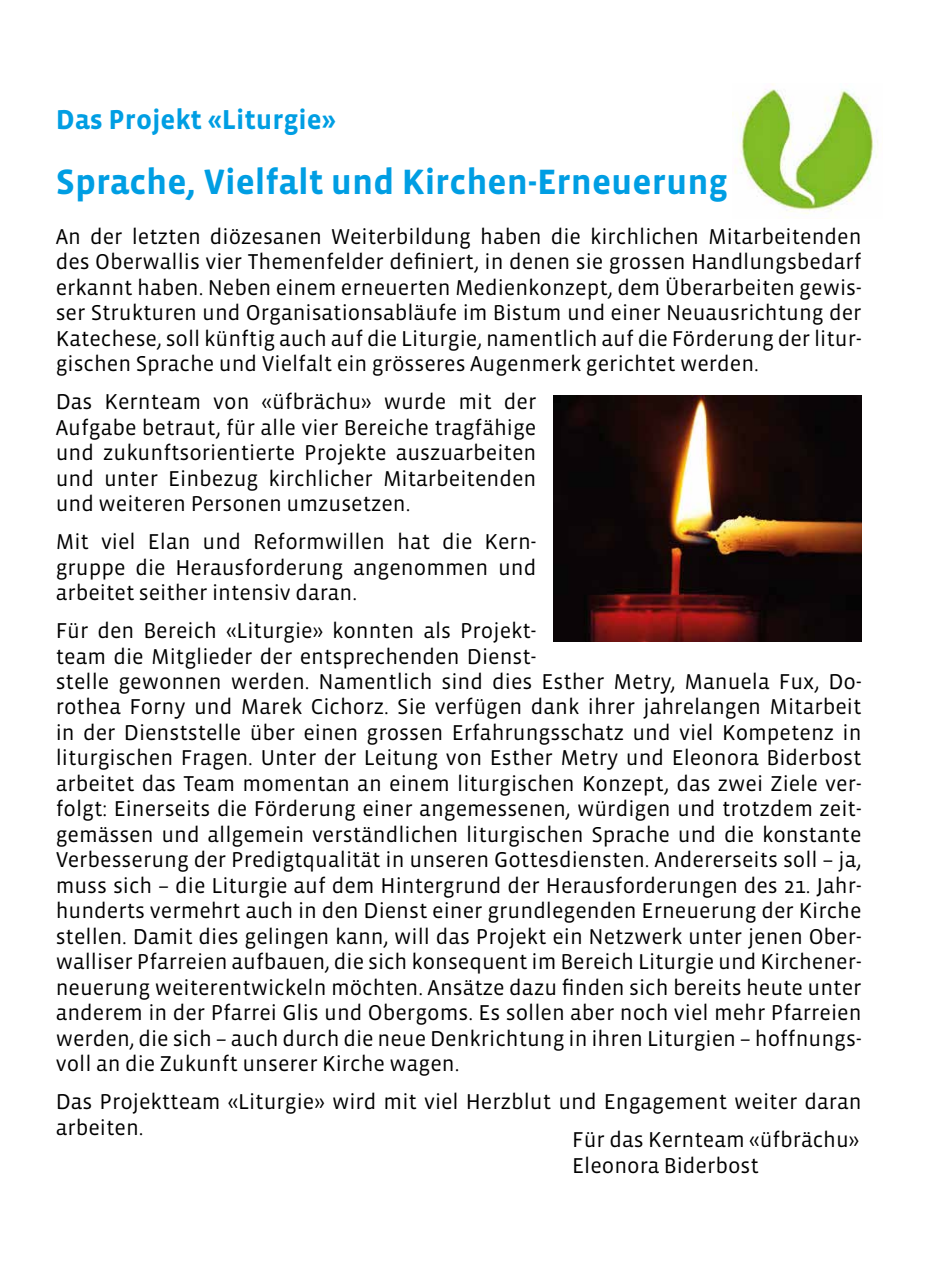
<style>
.page{position:relative;width:942px;height:1276px;background:#fff}
.page>*{position:absolute;margin:0;border:0;box-sizing:border-box;transform-origin:0 0}
.t1{font:700 36px "Vista Sans";color:#009ee3}
.t2{font:700 28px "Vista Sans";color:#009ee3}
.t3{font:22px/25.4px "Vista Sans";color:#000;text-align:justify}
</style>
<div class="page">
<img style="left:553px;top:395px;width:308px;height:246px">
<img style="left:732px;top:84px;width:146px;height:130px">
<p class="t2" style="left:56px;top:105px;width:281px">Das Projekt «Liturgie»</p>
<h1 class="t1" style="left:56px;top:163px;width:673px">Sprache, Vielfalt und Kirchen-Erneuerung</h1>
<p class="t3" style="left:56px;top:224px;width:807px">An der letzten diözesanen Weiterbildung haben die kirchlichen Mitarbeitenden des Oberwallis vier Themenfelder definiert, in denen sie grossen Handlungsbedarf erkannt haben. Neben einem erneuerten Medienkonzept, dem Überarbeiten gewis&shy;ser Strukturen und Organisationsabläufe im Bistum und einer Neuausrichtung der Katechese, soll künftig auch auf die Liturgie, namentlich auf die Förderung der litur&shy;gischen Sprache und Vielfalt ein grösseres Augenmerk gerichtet werden.</p>
<p class="t3" style="left:56px;top:389px;width:482px">Das Kernteam von «üfbrächu» wurde mit der Aufgabe betraut, für alle vier Bereiche tragfähige und zukunftsorientierte Projekte auszuarbeiten und unter Einbezug kirchlicher Mitarbeitenden und weiteren Personen umzusetzen.</p>
<p class="t3" style="left:56px;top:529px;width:482px">Mit viel Elan und Reformwillen hat die Kern&shy;gruppe die Herausforderung angenommen und arbeitet seither intensiv daran.</p>
<p class="t3" style="left:56px;top:618px;width:807px;text-align:left">Für den Bereich «Liturgie» konnten als Projekt-<br>team die Mitglieder der entsprechenden Dienst-<br>stelle gewonnen werden. Namentlich sind dies Esther Metry, Manuela Fux, Do&shy;rothea Forny und Marek Cichorz. Sie verfügen dank ihrer jahrelangen Mitarbeit in der Dienststelle über einen grossen Erfahrungsschatz und viel Kompetenz in liturgischen Fragen. Unter der Leitung von Esther Metry und Eleonora Biderbost arbeitet das Team momentan an einem liturgischen Konzept, das zwei Ziele ver&shy;folgt: Einerseits die Förderung einer angemessenen, würdigen und trotzdem zeit&shy;gemässen und allgemein verständlichen liturgischen Sprache und die konstante Verbesserung der Predigtqualität in unseren Gottesdiensten. Andererseits soll – ja, muss sich – die Liturgie auf dem Hintergrund der Herausforderungen des 21. Jahr&shy;hunderts vermehrt auch in den Dienst einer grundlegenden Erneuerung der Kirche stellen. Damit dies gelingen kann, will das Projekt ein Netzwerk unter jenen Ober&shy;walliser Pfarreien aufbauen, die sich konsequent im Bereich Liturgie und Kirchener&shy;neuerung weiterentwickeln möchten. Ansätze dazu finden sich bereits heute unter anderem in der Pfarrei Glis und Obergoms. Es sollen aber noch viel mehr Pfarreien werden, die sich – auch durch die neue Denkrichtung in ihren Liturgien – hoffnungs&shy;voll an die Zukunft unserer Kirche wagen.</p>
<p class="t3" style="left:56px;top:1089px;width:807px">Das Projektteam «Liturgie» wird mit viel Herzblut und Engagement weiter daran arbeiten.</p>
<p class="t3" style="left:572px;top:1127px;width:288px">Für das Kernteam «üfbrächu»<br>Eleonora Biderbost</p>
</div>
